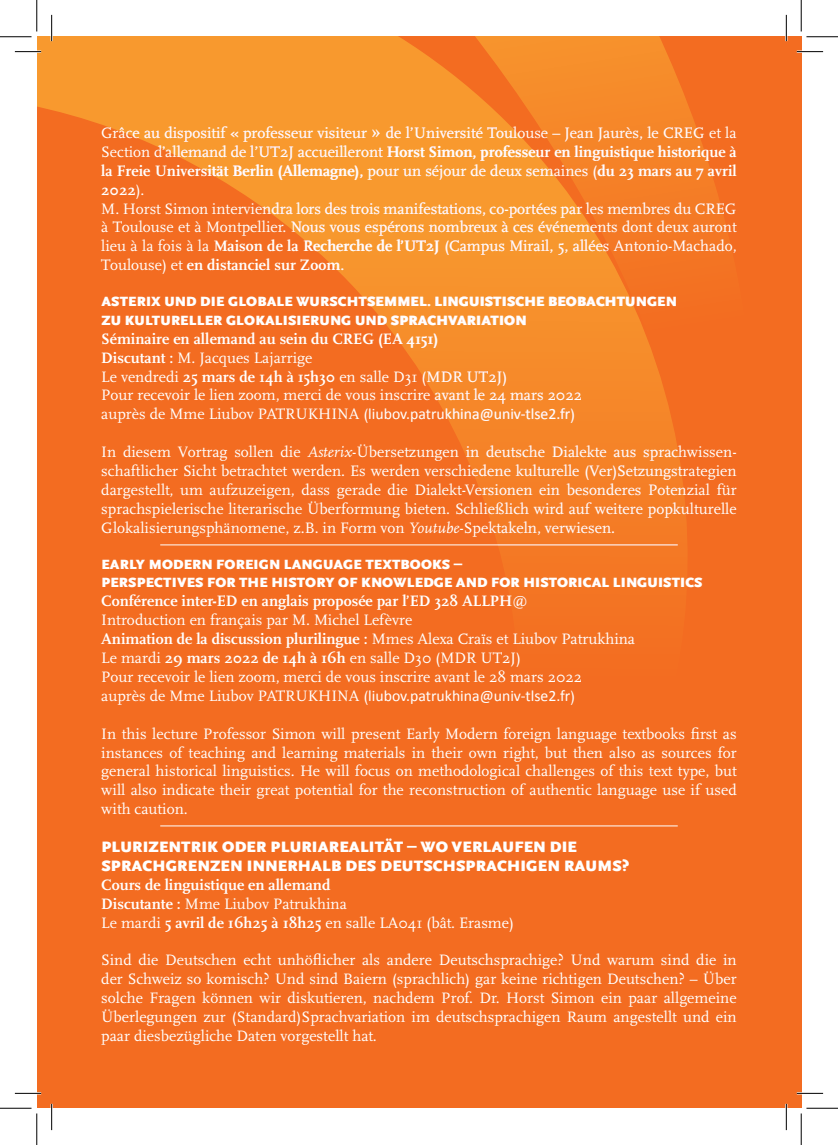
<style>
.page{position:relative;width:838px;height:1145px;background:#fff}
.page>*{position:absolute;margin:0;border:0;box-sizing:border-box;transform-origin:0 0}
.t1{font:15.75px/18.9px "Scala Pro";color:#fff}
.t2{font:700 15.75px/18.9px "Scala Pro";color:#fff}
.t3{font:15.75px "Calibri";color:#fff}
.t4{font:900 15.75px/18.9px "Scala Sans Pro";letter-spacing:.01em;color:#fff}
.t5{font:900 14px/18.9px "Scala Sans Pro";letter-spacing:.01em;color:#fff}
.s1{font-family:"Scala Sans Pro"}
.s2{font-family:"Minion Pro";font-size:21px}
.s3{font-weight:700}
.s4{font-family:"Scala Pro"}
.s5{font-style:italic}
.s6{font-weight:400}
</style>
<div class="page">
<div style="left:37px;top:37px;width:764px;height:1071px;background:#f36c21"></div>
<svg style="left:37px;top:37px;width:692px;height:542px"></svg>
<hr style="left:15px;top:51px;width:26px;height:2px;background:#fff">
<hr style="left:796px;top:51px;width:27px;height:2px;background:#fff">
<hr style="left:15px;top:1092px;width:26px;height:2px;background:#fff">
<hr style="left:796px;top:1092px;width:27px;height:2px;background:#fff">
<hr style="left:51px;top:15px;width:2px;height:26px;background:#fff">
<hr style="left:51px;top:1104px;width:2px;height:26px;background:#fff">
<hr style="left:785px;top:15px;width:2px;height:26px;background:#fff">
<hr style="left:785px;top:1104px;width:2px;height:26px;background:#fff">
<svg style="left:15px;top:51px;width:26px;height:1px"></svg>
<svg style="left:796px;top:51px;width:27px;height:1px"></svg>
<svg style="left:15px;top:1093px;width:26px;height:1px"></svg>
<svg style="left:796px;top:1093px;width:27px;height:1px"></svg>
<svg style="left:51px;top:15px;width:1px;height:26px"></svg>
<svg style="left:51px;top:1104px;width:1px;height:26px"></svg>
<svg style="left:786px;top:15px;width:1px;height:26px"></svg>
<svg style="left:786px;top:1104px;width:1px;height:26px"></svg>
<hr style="left:0;top:36px;width:32px;height:1px;background:#000">
<hr style="left:806px;top:36px;width:31px;height:1px;background:#000">
<hr style="left:0;top:1108px;width:32px;height:1px;background:#000">
<hr style="left:806px;top:1108px;width:31px;height:1px;background:#000">
<hr style="left:36px;top:0;width:1px;height:31px;background:#000">
<hr style="left:36px;top:1113px;width:1px;height:32px;background:#000">
<hr style="left:800px;top:0;width:1px;height:31px;background:#000">
<hr style="left:800px;top:1113px;width:1px;height:32px;background:#000">
<p class="t1" style="left:101px;top:124px;width:637px">Grâce au dispositif <span class="s1">«</span> professeur visiteur <span class="s2">»</span> de l’Université Toulouse – Jean Jaurès, le CREG et la Section d’allemand de l’UT2J accueilleront <span class="s3">Horst Simon, professeur en linguistique historique à la Freie Universität Berlin (Allemagne),</span> pour un séjour de deux semaines (<span class="s3">du 23 mars au 7 avril 2022</span>).<br>M. Horst Simon interviendra lors des trois manifestations, co-portées par les membres du CREG à Toulouse et à Montpellier. Nous vous espérons nombreux à ces événements dont deux auront lieu à la fois à la <span class="s3">Maison de la Recherche de l’UT2J</span> (Campus Mirail, 5, allées Antonio-Machado, Toulouse) et <span class="s3">en distanciel sur Zoom</span>.</p>
<p class="t5" style="left:101px;top:292px;width:577px">ASTERIX UND DIE GLOBALE WURSCHTSEMMEL. LINGUISTISCHE BEOBACHTUNGEN<br>ZU KULTURELLER GLOKALISIERUNG UND SPRACHVARIATION</p>
<p class="t1" style="left:101px;top:329px;width:482px"><span class="s3">Séminaire en allemand au sein du CREG (EA 4151)<br>Discutant :</span> M. Jacques Lajarrige<br>Le vendredi <span class="s3">25 mars de 14h à 15h30</span> en salle D31 (MDR UT2J)<br>Pour recevoir le lien zoom, merci de vous inscrire avant le 24 mars 2022</p>
<p class="t3" style="left:101px;top:404px;width:475px"><span class="s4">auprès de Mme Liubov PATRUKHINA (</span>liubov.patrukhina@univ-tlse2.fr<span class="s4">)</span></p>
<p class="t1" style="left:101px;top:443px;width:636px;text-align:justify">In diesem Vortrag sollen die <span class="s5">Asterix</span>-Übersetzungen in deutsche Dialekte aus sprachwissen&shy;schaftlicher Sicht betrachtet werden. Es werden verschiedene kulturelle (Ver)Setzungstrategien dargestellt, um aufzuzeigen, dass gerade die Dialekt-Versionen ein besonderes Potenzial für sprachspielerische literarische Überformung bieten. Schließlich wird auf weitere popkulturelle Glokalisierungsphänomene, z.B. in Form von <span class="s5">Youtube</span>-Spektakeln, verwiesen.</p>
<p class="t5" style="left:101px;top:555px;width:602px">EARLY MODERN FOREIGN LANGUAGE TEXTBOOKS –<br>PERSPECTIVES FOR THE HISTORY OF KNOWLEDGE AND FOR HISTORICAL LINGUISTICS</p>
<p class="t2" style="left:101px;top:592px;width:428px">Conférence inter-ED en anglais proposée par l’ED 328 ALLPH@</p>
<p class="t1" style="left:101px;top:611px;width:535px">Introduction en français par M. Michel Lefèvre<br><span class="s3">Animation de la discussion plurilingue :</span> Mmes Alexa Craïs et Liubov Patrukhina Le mardi <span class="s3">29 mars 2022 de 14h à 16h</span> en salle D30 (MDR UT2J)<br>Pour recevoir le lien zoom, merci de vous inscrire avant le 28 mars 2022</p>
<p class="t3" style="left:101px;top:686px;width:475px"><span class="s4">auprès de Mme Liubov PATRUKHINA (</span>liubov.patrukhina@univ-tlse2.fr<span class="s4">)</span></p>
<p class="t1" style="left:101px;top:724px;width:637px;text-align:justify">In this lecture Professor Simon will present Early Modern foreign language textbooks first as instances of teaching and learning materials in their own right, but then also as sources for general historical linguistics. He will focus on methodological challenges of this text type, but will also indicate their great potential for the reconstruction of authentic language use if used with caution.</p>
<p class="t4" style="left:101px;top:838px;width:529px">PLURIZENTRIK ODER PLURIAREALITÄT – WO VERLAUFEN DIE<br>SPRACHGRENZEN INNERHALB DES DEUTSCHSPRACHIGEN RAUMS?</p>
<p class="t2" style="left:101px;top:875px;width:414px">Cours de linguistique en allemand<br>Discutante : <span class="s6">Mme Liubov Patrukhina<br>Le mardi</span> 5 avril de 16h25 à 18h25 <span class="s6">en salle LA041 (bât. Erasme)</span></p>
<p class="t1" style="left:101px;top:951px;width:636px;text-align:justify">Sind die Deutschen echt unhöflicher als andere Deutschsprachige? Und warum sind die in der Schweiz so komisch? Und sind Baiern (sprachlich) gar keine richtigen Deutschen? – Über solche Fragen können wir diskutieren, nachdem Prof. Dr. Horst Simon ein paar allgemeine Überlegungen zur (Standard)Sprachvariation im deutschsprachigen Raum angestellt und ein paar diesbezügliche Daten vorgestellt hat.</p>
</div>
